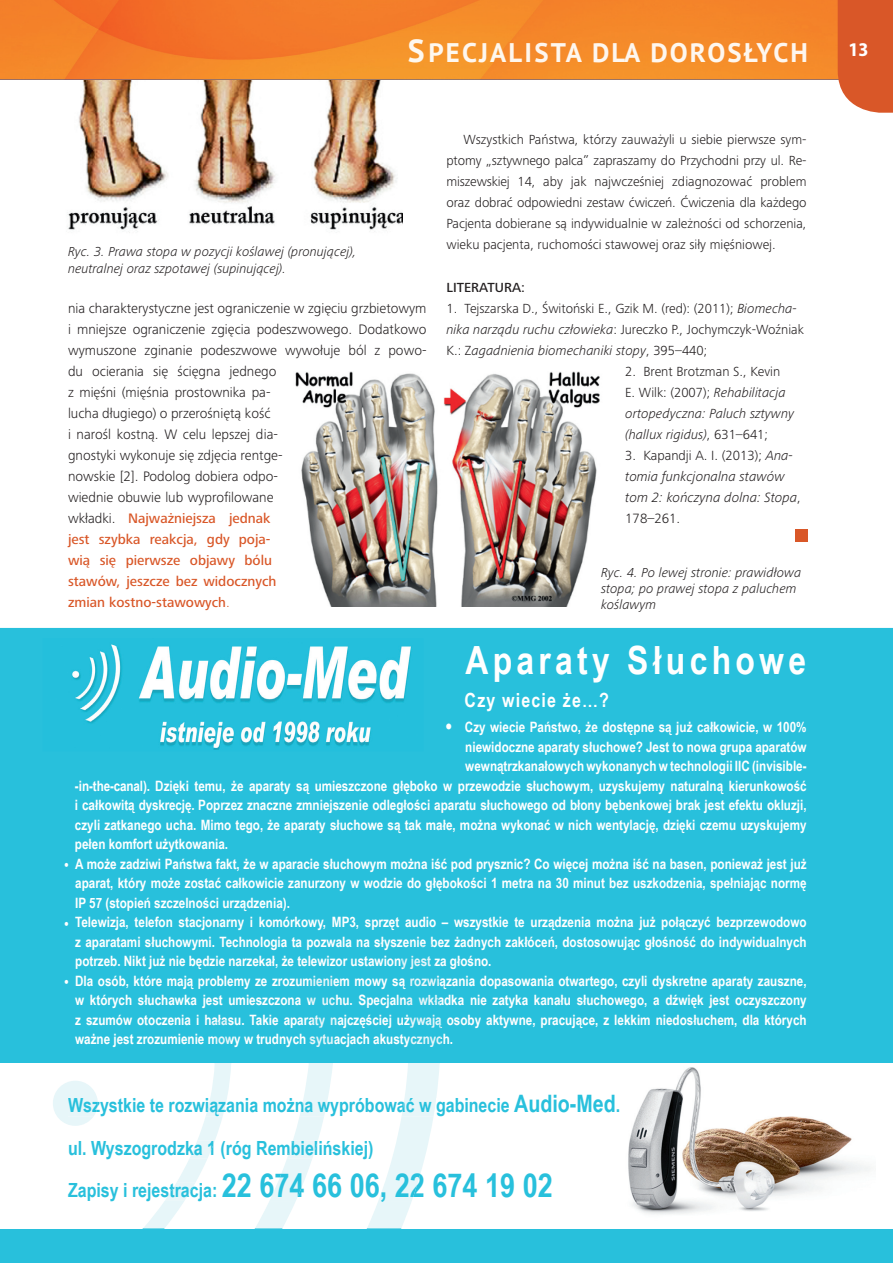
<style>
.page{position:relative;width:893px;height:1263px;background:#fff}
.page>*{position:absolute;margin:0;border:0;box-sizing:border-box;transform-origin:0 0}
.t1{font:700 38.85px "Arial Narrow";letter-spacing:.11em;color:#fff}
.t2{font:700 33px "Arial Narrow";color:#28c0dc}
.t3{font:700 26.85px "PT Sans";letter-spacing:.08em;color:#fef7ef}
.t4{font:700 19.5px/42.2px "Arial Narrow";color:#28c0dc}
.t5{font:700 19.5px "Arial Narrow";letter-spacing:.06em;color:#fff}
.t6{font:700 semi-condensed 19.5px "Myriad Pro";color:#fff}
.t7{font:700 14.25px/19.5px "Arial Narrow";color:#fff;text-align:justify}
.t8{font:300 14.25px/21px "Frutiger Next Pro";color:#231f20}
.t9{font:italic 300 13.95px/21px "Frutiger Next Pro";color:#231f20}
.t10{font:300 13.8px "Frutiger Next Pro";color:#231f20}
.t11{font:300 13.65px/21px "Frutiger Next Pro";color:#231f20;text-align:justify}
.t12{font:italic 300 13.65px/21px "Frutiger Next Pro";color:#231f20}
.t13{font:500 13.65px "Frutiger Next Pro";color:#231f20}
.t14{font:italic 300 13.5px/16.2px "Frutiger Next Pro";color:#231f20}
.s1{font-size:31.8px;color:#fef8ef}
.s2{color:#fef8ef}
.s3{color:#fef6ee}
.s4{font-weight:500;color:#d95728}
.s5{font-weight:500;font-size:13.95px;color:#d95728}
.s6{font-size:13.95px;color:#d95728}
.s7{font-style:italic}
.s8{font-style:normal}
.s9{font-size:13.65px}
.s10{font-size:13.8px}
.s11{font-size:21px}
.s12{color:#e7f6f9}
.s13{font-size:24px}
.s14{font-size:33px}
</style>
<div class="page">
<div style="left:0;top:628px;width:893px;height:635px;background:#28c0dc"></div>
<img style="left:46px;top:641px;width:374px;height:107px">
<div style="left:43px;top:638px;width:380px;height:113px;border:2px solid #24bfdc"></div>
<div style="left:0;top:1063px;width:893px;height:165px;background:#fff"></div>
<img style="left:628px;top:1067px;width:243px;height:148px">
<img style="left:295px;top:372px;width:305px;height:235px">
<img style="left:67px;top:80px;width:336px;height:153px">
<img style="left:0;top:0;width:838px;height:80px">
<img style="left:409px;top:39px;width:15px;height:24px">
<img style="left:430px;top:43px;width:376px;height:19px">
<div style="left:838px;top:0;width:55px;height:113px;background:#d95728"></div>
<div style="left:795px;top:529px;width:13px;height:13px;background:#d95728"></div>
<svg style="left:53px;top:944px;width:388px;height:319px"></svg>
<h3 class="t3" style="left:408px;top:38px;width:402px"><span class="s1">S</span><span class="s2">PE</span>C<span class="s2">JA</span><span class="s3">LIS</span>TA DLA DOROSŁYC<span class="s3">H</span></h3>
<p class="t14" style="left:68px;top:245px;width:290px">Ryc. 3. Prawa stopa w pozycji koślawej (pronującej), neutralnej oraz szpotawej (supinującej).</p>
<p class="t8" style="left:68px;top:298px;width:360px">nia charakterystyczne jest ograniczenie w zgięciu grzbietowym i mniejsze ograniczenie zgięcia podeszwowego. Dodatkowo wymuszone zginanie podeszwowe wywołuje ból z powo&shy;du ocierania się ścięgna jednego<br>z mięśni (mięśnia prostownika pa-<br>lucha długiego) o przerośniętą kość<br>i narośl kostną. W celu lepszej dia-<br>gnostyki wykonuje się zdjęcia rentge-<br>nowskie [2]. Podolog dobiera odpo-<br>wiednie obuwie lub wyprofilowane<br>wkładki. <span class="s4">Najważniejsza jednak<br>jest szybka reakcja, gdy poja-<br>wią się pierwsze objawy bólu<br>stawów, jeszcze bez widocznych<br>zmian kostno-stawo</span><span class="s5">wych</span><span class="s6">.</span></p>
<p class="t11" style="left:446px;top:130px;width:362px;text-indent:17px">Wszystkich Państwa, którzy zauważyli u siebie pierwsze sym&shy;ptomy „sztywnego palca” zapraszamy do Przychodni przy ul. Re&shy;miszewskiej 14, aby jak najwcześniej zdiagnozować problem oraz dobrać odpowiedni zestaw ćwiczeń. Ćwiczenia dla każdego Pacjenta dobierane są indywidualnie w zależności od schorzenia, wieku pacjenta, ruchomości stawowej oraz siły mięśniowej.</p>
<p class="t13" style="left:446px;top:282px;width:80px">LITERATURA:</p>
<p class="t11" style="left:446px;top:299px;width:359px;text-align:left">1. Tejszarska D., Świtoński E., Gzik M. (red): (2011); <span class="s7">Biomecha&shy;nika narządu ruchu człowieka</span>: Jureczko P., Jochymczyk-Woźniak<br>K.: Z<span class="s7">agadnienia biomechaniki stopy</span>, 395–440;</p>
<p class="t12" style="left:625px;top:362px;width:170px"><span class="s8">2. Brent Brotzman S., Kevin<br>E. Wilk: (2007);</span> Rehabilitacja ortopedyczna: Paluch sztywny (hallux rigidus)<span class="s8">, 631–641;</span></p>
<p class="t10" style="left:625px;top:450px;width:169px"><span class="s9">3.</span> Kapandji A. I. (2013); <span class="s7">Ana-</span></p>
<p class="t9" style="left:625px;top:467px;width:177px"><span class="s10">tomia</span> funkcjonalna stawów tom 2: kończyna dolna: Stopa<span class="s8">,<br>178–261.</span></p>
<p class="t14" style="left:601px;top:565px;width:202px">Ryc. 4. Po lewej stronie: prawidłowa stopa; po prawej stopa z paluchem koślawym</p>
<h1 class="t1" style="left:465px;top:638px;width:342px">Aparaty Słuchowe</h1>
<h3 class="t5" style="left:465px;top:688px;width:146px">Czy wiecie że…?</h3>
<p class="t7" style="left:446px;top:717px;width:362px"><span class="s11">•</span> Czy wiecie Państwo, że dostępne są już całkowicie, w 100%</p>
<p class="t7" style="left:465px;top:737px;width:343px">niewidoczne aparaty słuchowe? Jest to nowa grupa aparatów</p>
<p class="t7" style="left:465px;top:756px;width:343px">wewnątrzkanałowych wykonanych w technologii IIC (invisible-</p>
<p class="t7" style="left:75px;top:776px;width:733px">-in-the-canal). Dzięki temu, że aparaty są umieszczone głęboko w przewodzie słuchowym, uzyskujemy naturalną kierunkowość</p>
<p class="t7" style="left:75px;top:795px;width:733px">i całkowitą dyskrecję. Poprzez znaczne zmniejszenie odległości aparatu słuchowego od błony bębenkowej brak jest efektu okluzji,</p>
<p class="t7" style="left:75px;top:815px;width:733px">czyli zatkanego ucha. Mimo tego, że aparaty słuchowe są tak małe, można wykonać w nich wentylację, dzięki czemu uzyskujemy</p>
<p class="t7" style="left:75px;top:834px;width:155px">pełen komfort użytkowania.</p>
<p class="t7" style="left:75px;top:854px;width:733px;text-indent:-11px">• A może zadziwi Państwa fakt, że w aparacie słuchowym można iść pod prysznic? Co więcej można iść na basen, ponieważ jest już aparat, który może zostać całkowicie zanurzony w wodzie do głębokości 1 metra na 30 minut bez uszkodzenia, spełniając normę IP 57 (stopień szczelności urządzenia).</p>
<p class="t7" style="left:75px;top:912px;width:733px;text-indent:-11px">• Telewizja, telefon stacjonarny i komórkowy, MP3, sprzęt audio – wszystkie te urządzenia można już połączyć bezprzewodowo z aparatami słuchowymi. Technologia ta pozwala na słysz<span class="s12">enie b</span>ez żadnych zakłóceń, dostosowując głośność do indywidualnych potrzeb. Nikt już nie będzie narzekał, że telewizor ustawion<span class="s12">y jest z</span>a głośno.</p>
<p class="t7" style="left:75px;top:971px;width:733px;text-indent:-11px">• Dla osób, które mają problemy ze zrozu<span class="s12">mienie</span>m mowy s<span class="s12">ą rozwi</span>ązania dopasowania otwartego, czyli dyskretne aparaty zauszne, w których słuchawka jest umieszczona <span class="s12">w uc</span>hu. Specjaln<span class="s12">a wkła</span>dka nie zatyka kanału słuchowego, a dźwięk jest oczyszczony z szumów otoczenia i h<span class="s12">ałas</span>u. Takie apar<span class="s12">aty n</span>ajczęściej u<span class="s12">żywają</span> osoby aktywne, pracujące, z lekkim niedosłuchem, dla których ważne jest zrozumienie <span class="s12">mow</span>y w trudnych <span class="s12">sytua</span>cjach akust<span class="s12">ycznyc</span>h.</p>
<h3 class="t4" style="left:68px;top:1084px;width:554px">Wszystkie te rozwiązania można wypróbować w gabinecie <span class="s13">Audio-Med</span>. ul. Wyszogrodzka 1 (róg Rembielińskiej)<br>Zapisy i rejestracja: <span class="s14">22</span></h3>
<h2 class="t2" style="left:259px;top:1166px;width:295px">674 66 06, 22 674 19 02</h2>
<h3 class="t6" style="left:848px;top:42px;width:22px">13</h3>
</div>
